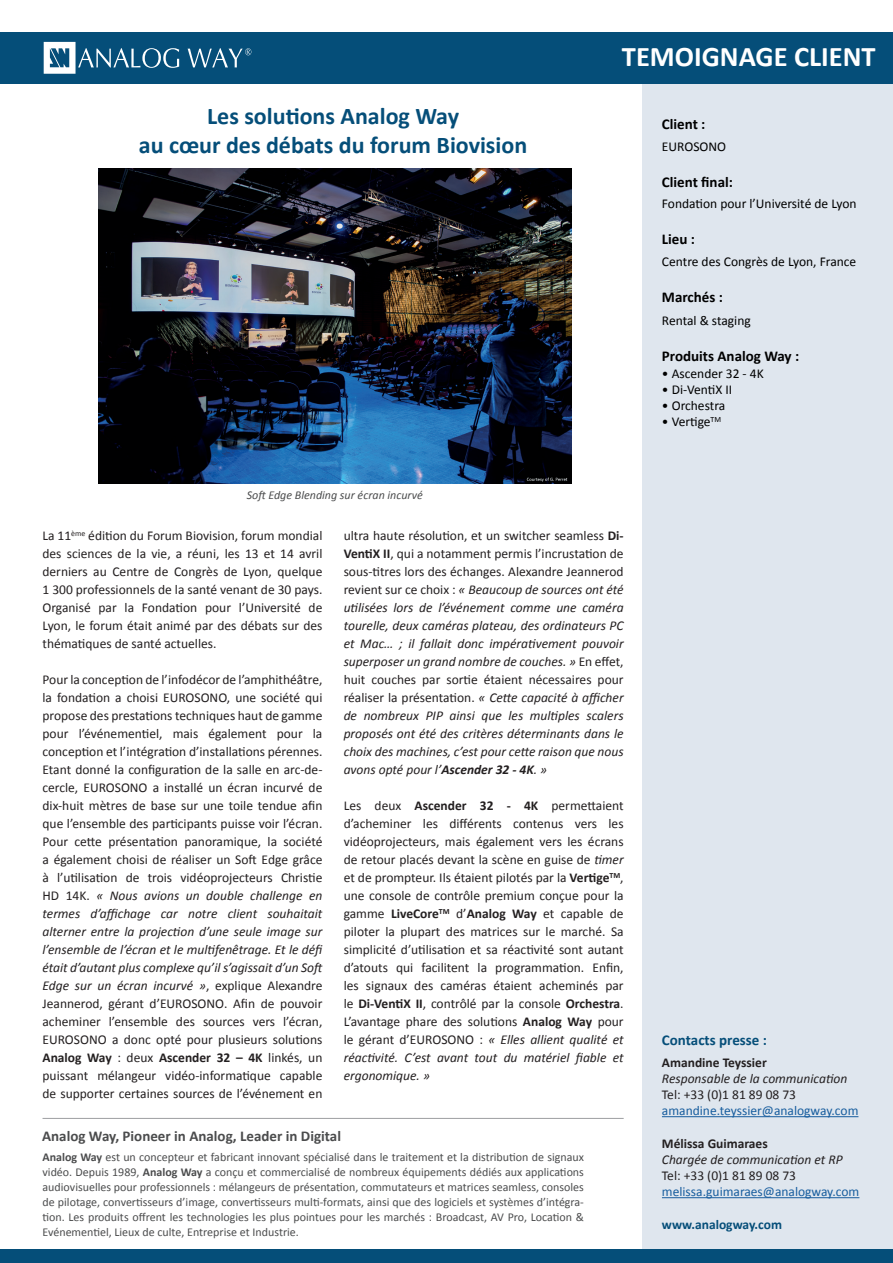
<style>
.page{position:relative;width:893px;height:1263px;background:#fff}
.page>*{position:absolute;margin:0;border:0;box-sizing:border-box;transform-origin:0 0}
.t1{font:700 28.5px "Calibri";color:#fff}
.t2{font:700 24px/28.8px "Calibri";color:#054e79;text-align:center}
.t3{font:700 15px "Calibri";color:#000}
.t4{font:700 15px "Calibri";color:#4b4c4d}
.t5{font:700 15px "Calibri";color:#054e79}
.t6{font:13.5px/18px "Calibri";color:#231f20;text-align:justify}
.t7{font:italic 13.5px/18px "Calibri";color:#231f20;text-align:justify}
.t8{font:13.5px "Calibri";color:#000}
.t9{font:13.5px "Calibri";color:#175d9e}
.t10{font:700 13.5px "Calibri";color:#231f20}
.t11{font:700 13.5px "Calibri";color:#054e79}
.t12{font:12px/15px "Calibri";color:#4b4c4d;text-align:justify}
.t13{font:italic 12px "Calibri";color:#4b4c4d}
.s1{font-style:italic}
.s2{font-weight:700}
.s3{font-style:normal}
.s4{font-weight:700;font-style:normal}
</style>
<div class="page">
<div style="left:642px;top:84px;width:251px;height:1179px;background:#dfe6ee"></div>
<div style="left:0;top:1249px;width:893px;height:14px;background:#054e79"></div>
<hr style="left:662px;top:1116px;width:196px;height:1px;background:#175d9e">
<hr style="left:662px;top:1197px;width:197px;height:1px;background:#175d9e">
<hr style="left:43px;top:1118px;width:581px;height:1px;background:#9d9fa2">
<div style="left:0;top:32px;width:893px;height:52px;background:#054e79"></div>
<svg style="left:188px;top:48px;width:63px;height:19px"></svg>
<svg style="left:44px;top:42px;width:135px;height:32px"></svg>
<img style="left:98px;top:168px;width:474px;height:316px">
<h2 class="t2" style="left:139px;top:102px;width:390px">Les solutions Analog Way<br>au cœur des débats du forum Biovision</h2>
<p class="t13" style="left:247px;top:487px;width:178px">Soft Edge Blending sur écran incurvé</p>
<h1 class="t1" style="left:622px;top:38px;width:255px">TEMOIGNAGE CLIENT</h1>
<p class="t3" style="left:662px;top:115px;width:45px">Client :</p>
<p class="t8" style="left:662px;top:138px;width:66px">EUROSONO</p>
<p class="t3" style="left:662px;top:172px;width:72px">Client final:</p>
<p class="t8" style="left:662px;top:195px;width:196px">Fondation pour l’Université de Lyon</p>
<p class="t3" style="left:662px;top:230px;width:35px">Lieu :</p>
<p class="t8" style="left:662px;top:253px;width:196px">Centre des Congrès de Lyon, France</p>
<p class="t3" style="left:662px;top:287px;width:63px">Marchés :</p>
<p class="t8" style="left:662px;top:312px;width:90px">Rental &amp; staging</p>
<p class="t3" style="left:662px;top:347px;width:139px">Produits Analog Way :</p>
<p class="t8" style="left:662px;top:365px;width:103px">• Ascender 32 - 4K</p>
<p class="t8" style="left:662px;top:381px;width:72px">• Di-VentiX II</p>
<p class="t8" style="left:662px;top:397px;width:65px">• Orchestra</p>
<p class="t8" style="left:662px;top:413px;width:61px">• Vertige<sup>TM</sup></p>
<p class="t6" style="left:43px;top:527px;width:281px">La 11<sup>ème</sup> édition du Forum Biovision, forum mondial des sciences de la vie, a réuni, les 13 et 14 avril derniers au Centre de Congrès de Lyon, quelque 1 300 professionnels de la santé venant de 30 pays.<br>Organisé par la Fondation pour l’Université de Lyon, le forum était animé par des débats sur des thématiques de santé actuelles.</p>
<p class="t6" style="left:43px;top:671px;width:283px">Pour la conception de l’infodécor de l’amphithéâtre, la fondation a choisi EUROSONO, une société qui propose des prestations techniques haut de gamme pour l’événementiel, mais également pour la conception et l’intégration d’installations pérennes.<br>Etant donné la configuration de la salle en arc-de&shy;cercle, EUROSONO a installé un écran incurvé de dix-huit mètres de base sur une toile tendue afin que l’ensemble des participants puisse voir l’écran.<br>Pour cette présentation panoramique, la société a également choisi de réaliser un Soft Edge grâce à l’utilisation de trois vidéoprojecteurs Christie HD 14K. <span class="s1">« Nous avions un double challenge en termes d’affichage car notre client souhaitait alterner entre la projection d’une seule image sur l’ensemble de l’écran et le multifenêtrage. Et le défi était d’autant plus complexe qu’il s’agissait d’un Soft Edge sur un écran incurvé »</span>, explique Alexandre Jeannerod, gérant d’EUROSONO. Afin de pouvoir acheminer l’ensemble des sources vers l’écran, EUROSONO a donc opté pour plusieurs solutions <span class="s2">Analog Way</span> : deux <span class="s2">Ascender 32 – 4K</span> linkés, un puissant mélangeur vidéo-informatique capable de supporter certaines sources de l’événement en</p>
<p class="t7" style="left:344px;top:526px;width:281px"><span class="s3">ultra haute résolution, et un switcher seamless</span> <span class="s4">Di-VentiX II</span><span class="s3">, qui a notamment permis l’incrustation de sous-titres lors des échanges. Alexandre Jeannerod revient sur ce choix :</span> « Beaucoup de sources ont été utilisées lors de l’événement comme une caméra tourelle, deux caméras plateau, des ordinateurs PC et Mac… ; il fallait donc impérativement pouvoir superposer un grand nombre de couches. » <span class="s3">En effet, huit couches par sortie étaient nécessaires pour réaliser la présentation.</span> « Cette capacité à afficher de nombreux PIP ainsi que les multiples scalers proposés ont été des critères déterminants dans le choix des machines, c’est pour cette raison que nous avons opté pour l’<span class="s2">Ascender 32 - 4K</span>. »</p>
<p class="t6" style="left:344px;top:796px;width:281px">Les deux <span class="s2">Ascender 32 - 4K</span> permettaient d’acheminer les différents contenus vers les vidéoprojecteurs, mais également vers les écrans de retour placés devant la scène en guise de <span class="s1">timer </span>et de prompteur. Ils étaient pilotés par la <span class="s2">Vertige</span><sup>TM</sup>, une console de contrôle premium conçue pour la gamme <span class="s2">LiveCore</span><sup>TM</sup> d’<span class="s2">Analog Way</span> et capable de piloter la plupart des matrices sur le marché. Sa simplicité d’utilisation et sa réactivité sont autant d’atouts qui facilitent la programmation. Enfin, les signaux des caméras étaient acheminés par le <span class="s2">Di-VentiX II</span>, contrôlé par la console <span class="s2">Orchestra</span>.<br>L’avantage phare des solutions <span class="s2">Analog Way</span> pour le gérant d’EUROSONO : <span class="s1">« Elles allient qualité et réactivité. C’est avant tout du matériel fiable et ergonomique. »</span></p>
<p class="t4" style="left:42px;top:1126px;width:300px">Analog Way, Pioneer in Analog, Leader in Digital</p>
<p class="t12" style="left:43px;top:1149px;width:543px"><span class="s2">Analog Way</span> est un concepteur et fabricant innovant spécialisé dans le traitement et la distribution de signaux vidéo. Depuis 1989, <span class="s2">Analog Way</span> a conçu et commercialisé de nombreux équipements dédiés aux applications audiovisuelles pour professionnels : mélangeurs de présentation, commutateurs et matrices seamless, consoles de pilotage, convertisseurs d’image, convertisseurs multi-formats, ainsi que des logiciels et systèmes d’intégra&shy;tion. Les produits offrent les technologies les plus pointues pour les marchés : Broadcast, AV Pro, Location &amp; Evénementiel, Lieux de culte, Entreprise et Industrie.</p>
<p class="t5" style="left:662px;top:1030px;width:107px">Contacts presse :</p>
<p class="t10" style="left:662px;top:1053px;width:106px">Amandine Teyssier</p>
<p class="t7" style="left:662px;top:1069px;width:187px">Responsable de la communication</p>
<p class="t6" style="left:662px;top:1085px;width:136px">Tel: +33 (0)1 81 89 08 73</p>
<p class="t9" style="left:662px;top:1102px;width:198px">amandine.teyssier@analogway.com</p>
<p class="t10" style="left:662px;top:1134px;width:107px">Mélissa Guimaraes</p>
<p class="t7" style="left:662px;top:1150px;width:182px">Chargée de communication et RP</p>
<p class="t6" style="left:662px;top:1166px;width:136px">Tel: +33 (0)1 81 89 08 73</p>
<p class="t9" style="left:662px;top:1183px;width:199px">melissa.guimaraes@analogway.com</p>
<p class="t11" style="left:662px;top:1215px;width:122px">www.analogway.com</p>
</div>
